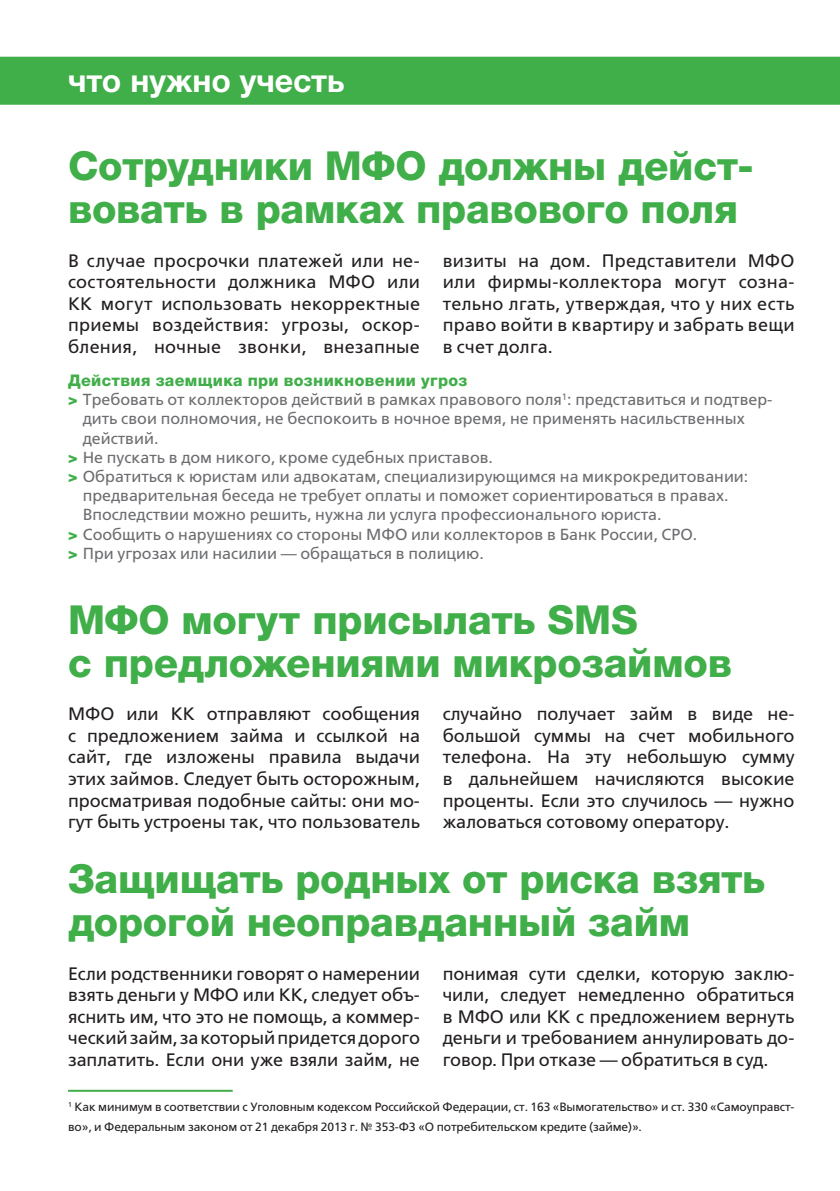
<style>
.page{position:relative;width:840px;height:1191px;background:#fff}
.page>*{position:absolute;margin:0;border:0;box-sizing:border-box;transform-origin:0 0}
.ZAG{font:800 40px/43.2px "Helvetica Neue LTW1 G";letter-spacing:-.005em;color:#40ae49}
.t1{font:700 32px "Helvetica Neue LTW1 G";color:#fff}
.BODY{font:18px/21.6px "Free Set C";color:#231f20;text-align:justify}
.SHADED_EIGHT{font:16px/19.2px "Free Set C";color:#6c6d70}
.SHADED_EIGHT-2{font:800 16px "Helvetica Neue LTW1 G";letter-spacing:.02em;color:#40ae49}
.SNOSKA{font:12px/20px "Free Set C";letter-spacing:-.01em;color:#231f20}
.s1{font-family:"Helvetica Neue LTW1 G";font-weight:800;color:#40ae49}
</style>
<div class="page">
<div style="left:0;top:57px;width:839px;height:48px;background:#40ae49"></div>
<hr style="left:68px;top:1089px;width:164px;height:2px;background:#40ae49">
<p class="t1" style="left:68px;top:61px;width:278px">что нужно учесть</p>
<p class="ZAG" style="left:68px;top:144px;width:686px">Сотрудники МФО должны дейст&shy;вовать в рамках правового поля</p>
<p class="BODY" style="left:68px;top:250px;width:353px">В случае просрочки платежей или не&shy;состоятельности должника МФО или КК могут использовать некорректные приемы воздействия: угрозы, оскор&shy;бления, ночные звонки, внезапные</p>
<p class="BODY" style="left:442px;top:250px;width:353px">визиты на дом. Представители МФО или фирмы-коллектора могут созна&shy;тельно лгать, утверждая, что у них есть право войти в квартиру и забрать вещи в счет долга.</p>
<p class="SHADED_EIGHT-2" style="left:68px;top:371px;width:400px">Действия заемщика при возникновении угроз</p>
<p class="SHADED_EIGHT" style="left:83px;top:390px;width:691px;text-indent:-15px"><span class="s1">&gt;</span> Требовать от коллекторов действий в рамках правового поля<sup>1</sup>: представиться и подтвер&shy;дить свои полномочия, не беспокоить в ночное время, не применять насильственных действий.</p>
<p class="SHADED_EIGHT" style="left:68px;top:448px;width:426px"><span class="s1">&gt;</span> Не пускать в дом никого, кроме судебных приставов.</p>
<p class="SHADED_EIGHT" style="left:83px;top:467px;width:666px;text-indent:-15px"><span class="s1">&gt;</span> Обратиться к юристам или адвокатам, специализирующимся на микрокредитовании: предварительная беседа не требует оплаты и поможет сориентироваться в правах.<br>Впоследствии можно решить, нужна ли услуга профессионального юриста.</p>
<p class="SHADED_EIGHT" style="left:68px;top:524px;width:630px"><span class="s1">&gt;</span> Сообщить о нарушениях со стороны МФО или коллекторов в Банк России, СРО.</p>
<p class="SHADED_EIGHT" style="left:68px;top:544px;width:417px"><span class="s1">&gt;</span> При угрозах или насилии — обращаться в полицию.</p>
<p class="ZAG" style="left:68px;top:598px;width:571px">МФО могут присылать SMS</p>
<p class="ZAG" style="left:68px;top:641px;width:665px">с предложениями микрозаймов</p>
<p class="BODY" style="left:68px;top:703px;width:353px">МФО или КК отправляют сообщения с предложением займа и ссылкой на сайт, где изложены правила выдачи этих займов. Следует быть осторожным, просматривая подобные сайты: они мо&shy;гут быть устроены так, что пользователь</p>
<p class="BODY" style="left:442px;top:703px;width:353px">случайно получает займ в виде не&shy;большой суммы на счет мобильного телефона. На эту небольшую сумму в дальнейшем начисляются высокие проценты. Если это случилось — нужно жаловаться сотовому оператору.</p>
<p class="ZAG" style="left:68px;top:857px;width:698px">Защищать родных от риска взять дорогой неоправданный займ</p>
<p class="BODY" style="left:68px;top:962px;width:353px">Если родственники говорят о намерении взять деньги у МФО или КК, следует объ&shy;яснить им, что это не помощь, а коммер&shy;ческий займ, за который придется дорого заплатить. Если они уже взяли займ, не</p>
<p class="BODY" style="left:442px;top:962px;width:353px">понимая сути сделки, которую заклю&shy;чили, следует немедленно обратиться в МФО или КК с предложением вернуть деньги и требованием аннулировать до&shy;говор. При отказе — обратиться в суд.</p>
<p class="SNOSKA" style="left:68px;top:1096px;width:727px"><sup>1</sup> Как минимум в соответствии с Уголовным кодексом Российской Федерации, cт. 163 «Вымогательство» и ст. 330 «Самоуправст&shy;во», и Федеральным законом от 21 декабря 2013 г. № 353-ФЗ «О потребительском кредите (займе)».</p>
</div>
